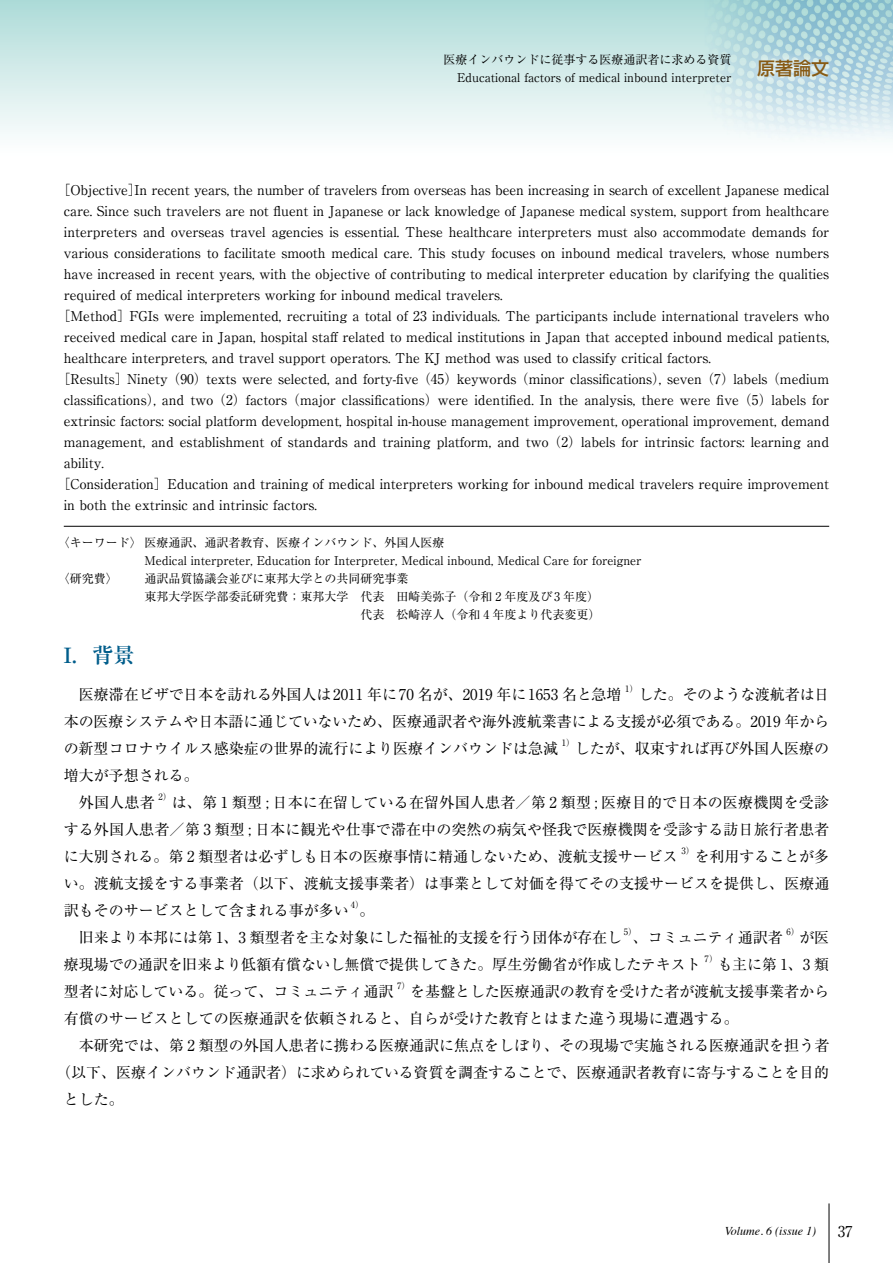
<style>
.page{position:relative;width:893px;height:1263px;background:#fff}
.page>*{position:absolute;margin:0;border:0;box-sizing:border-box;transform-origin:0 0}
.t1{font:700 21px "Ryumin Pro";color:#005d8b}
.t2{font:500 18px "Shin Go Pro";color:#875a14}
.t3{font:15px/27px "Ryumin Pro";color:#000;text-align:justify}
.t4{font:13.5px "Ryumin Pro";color:#000}
.t5{font:12px/18px "Ryumin Pro";color:#000;text-align:right}
.t6{font:italic 12px "Times";color:#000}
.t7{font:8.7px "Ryumin Pro";color:#000}
</style>
<div class="page">
<div style="left:0;top:0;width:893px;height:157px;background:linear-gradient(to bottom,#addbd8,#fff)"></div>
<svg style="left:0;top:0;width:1px;height:157px"></svg>
<img style="left:671px;top:0;width:222px;height:157px">
<hr style="left:829px;top:1203px;width:1px;height:60px;background:#000">
<svg style="left:747px;top:48px;width:92px;height:40px;background:#c1dde5"></svg>
<hr style="left:64px;top:526px;width:765px;height:1px;background:#000">
<p class="t5" style="left:443px;top:49px;width:289px">医療インバウンドに従事する医療通訳者に求める資質<br>Educational factors of medical inbound interpreter</p>
<h2 class="t2" style="left:757px;top:53px;width:73px">原著論文</h2>
<p class="t4" style="left:57px;top:179px;width:774px">［Objective］In recent years, the number of travelers from overseas has been increasing in search of excellent Japanese medical</p>
<p class="t4" style="left:64px;top:200px;width:767px">care. Since such travelers are not fluent in Japanese or lack knowledge of Japanese medical system, support from healthcare</p>
<p class="t4" style="left:64px;top:221px;width:767px">interpreters and overseas travel agencies is essential. These healthcare interpreters must also accommodate demands for</p>
<p class="t4" style="left:64px;top:242px;width:767px">various considerations to facilitate smooth medical care. This study focuses on inbound medical travelers, whose numbers</p>
<p class="t4" style="left:64px;top:263px;width:767px">have increased in recent years, with the objective of contributing to medical interpreter education by clarifying the qualities</p>
<p class="t4" style="left:64px;top:284px;width:440px">required of medical interpreters working for inbound medical travelers.</p>
<p class="t4" style="left:57px;top:305px;width:774px">［Method］FGIs were implemented, recruiting a total of 23 individuals. The participants include international travelers who</p>
<p class="t4" style="left:64px;top:326px;width:767px">received medical care in Japan, hospital staff related to medical institutions in Japan that accepted inbound medical patients,</p>
<p class="t4" style="left:64px;top:347px;width:648px">healthcare interpreters, and travel support operators. The KJ method was used to classify critical factors.</p>
<p class="t4" style="left:57px;top:368px;width:774px">［Results］Ninety（90）texts were selected, and forty-five（45）keywords（minor classifications）, seven（7）labels（medium</p>
<p class="t4" style="left:64px;top:389px;width:767px">classifications）, and two（2）factors（major classifications）were identified. In the analysis, there were five（5）labels for</p>
<p class="t4" style="left:64px;top:410px;width:767px">extrinsic factors: social platform development, hospital in-house management improvement, operational improvement, demand</p>
<p class="t4" style="left:64px;top:431px;width:767px">management, and establishment of standards and training platform, and two（2）labels for intrinsic factors: learning and</p>
<p class="t4" style="left:64px;top:452px;width:42px">ability.</p>
<p class="t4" style="left:57px;top:473px;width:774px">［Consideration］Education and training of medical interpreters working for inbound medical travelers require improvement</p>
<p class="t4" style="left:64px;top:494px;width:255px">in both the extrinsic and intrinsic factors.</p>
<p class="t5" style="left:58px;top:533px;width:388px">〈キーワード〉医療通訳、通訳者教育、医療インバウンド、外国人医療</p>
<p class="t5" style="left:145px;top:551px;width:498px">Medical interpreter, Education for Interpreter, Medical inbound, Medical Care for foreigner</p>
<p class="t5" style="left:58px;top:569px;width:61px">〈研究費〉</p>
<p class="t5" style="left:145px;top:569px;width:265px">通訳品質協議会並びに東邦大学との共同研究事業</p>
<p class="t5" style="left:145px;top:587px;width:456px">東邦大学医学部委託研究費；東邦大学　代表　田崎美弥子（令和 2 年度及び3 年度）</p>
<p class="t5" style="left:361px;top:605px;width:242px">代表　松崎淳人（令和 4 年度より代表変更）</p>
<h1 class="t1" style="left:64px;top:639px;width:72px">I．背景</h1>
<p class="t3" style="left:79px;top:679px;width:544px">医療滞在ビザで日本を訪れる外国人は2011 年に70 名が、2019 年に1653 名と急増</p>
<p class="t7" style="left:625px;top:682px;width:15px">1）</p>
<p class="t3" style="left:64px;top:679px;width:767px;text-indent:575px">した。そのような渡航者は日本の医療システムや日本語に通じていないため、医療通訳者や海外渡航業書による支援が必須である。2019 年からの新型コロナウイルス感染症の世界的流行により医療インバウンドは急減</p>
<p class="t7" style="left:562px;top:736px;width:15px">1）</p>
<p class="t3" style="left:575px;top:733px;width:256px">したが、収束すれば再び外国人医療の</p>
<p class="t3" style="left:79px;top:760px;width:121px;text-indent:-15px">増大が予想される。外国人患者</p>
<p class="t7" style="left:158px;top:790px;width:15px">2）</p>
<p class="t3" style="left:64px;top:787px;width:767px;text-indent:108px">は、第 1 類型 ; 日本に在留している在留外国人患者／第 2 類型 ; 医療目的で日本の医療機関を受診する外国人患者／第 3 類型 ; 日本に観光や仕事で滞在中の突然の病気や怪我で医療機関を受診する訪日旅行者患者に大別される。第 2 類型者は必ずしも日本の医療事情に精通しないため、渡航支援サービス</p>
<p class="t7" style="left:681px;top:844px;width:15px">3）</p>
<p class="t3" style="left:64px;top:841px;width:767px;text-indent:631px">を利用することが多い。渡航支援をする事業者（以下、渡航支援事業者）は事業として対価を得てその支援サービスを提供し、医療通訳もそのサービスとして含まれる事が多い</p>
<p class="t7" style="left:351px;top:898px;width:15px">4）</p>
<p class="t3" style="left:79px;top:895px;width:545px;text-indent:281px">。<br>旧来より本邦には第 1、3 類型者を主な対象にした福祉的支援を行う団体が存在し</p>
<p class="t7" style="left:624px;top:925px;width:15px">5）</p>
<p class="t3" style="left:633px;top:922px;width:152px">、コミュニティ通訳者</p>
<p class="t7" style="left:786px;top:925px;width:15px">6）</p>
<p class="t3" style="left:799px;top:922px;width:31px">が医</p>
<p class="t3" style="left:64px;top:949px;width:639px">療現場での通訳を旧来より低額有償ないし無償で提供してきた。厚生労働省が作成したテキスト</p>
<p class="t7" style="left:705px;top:952px;width:15px">7）</p>
<p class="t3" style="left:718px;top:949px;width:113px">も主に第 1、3 類</p>
<p class="t3" style="left:64px;top:976px;width:331px">型者に対応している。従って、コミュニティ通訳</p>
<p class="t7" style="left:397px;top:979px;width:15px">7）</p>
<p class="t3" style="left:64px;top:976px;width:767px;text-indent:346px">を基盤とした医療通訳の教育を受けた者が渡航支援事業者から有償のサービスとしての医療通訳を依頼されると、自らが受けた教育とはまた違う現場に遭遇する。</p>
<p class="t3" style="left:79px;top:1030px;width:752px">本研究では、第 2 類型の外国人患者に携わる医療通訳に焦点をしぼり、その現場で実施される医療通訳を担う者</p>
<p class="t3" style="left:56px;top:1057px;width:774px">（以下、医療インバウンド通訳者）に求められている資質を調査することで、医療通訳者教育に寄与することを目的</p>
<p class="t3" style="left:64px;top:1084px;width:61px">とした。</p>
<p class="t6" style="left:725px;top:1220px;width:93px">Volume. 6 (issue 1)</p>
<p class="t3" style="left:838px;top:1217px;width:16px">37</p>
</div>
